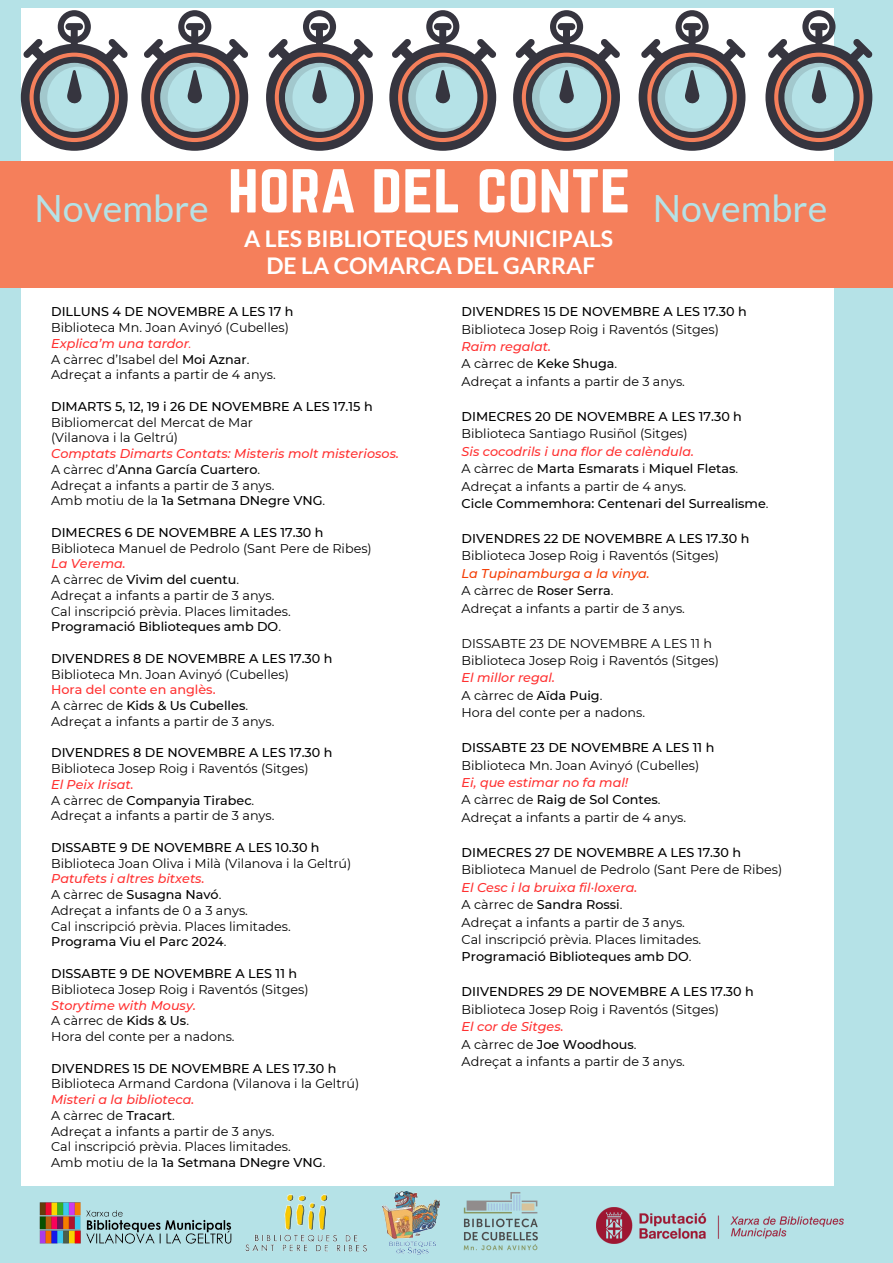
<style>
.page{position:relative;width:893px;height:1263px;background:#b5e2e7}
.page>*{position:absolute;margin:0;border:0;box-sizing:border-box;transform-origin:0 0}
.t1{font:61.95px "Norwester";color:#fff}
.t2{font:37.5px "Lato";color:#b5e2e7}
.t3{font:700 22.95px/26.4px "Lato";color:#fff;text-align:center}
.t4{font:12.75px/17.4px "Montserrat";color:#000}
.t5{font:500 12.75px/17.4px "Montserrat";color:#000}
.t6{font:italic 500 12.75px "Montserrat";color:#ff3131}
.t7{font:500 12.75px "Montserrat";color:#ff3131}
.s1{font-weight:400}
.s2{font-weight:500}
.s3{font-weight:500;font-style:italic;color:#ff3131}
.s4{font-style:italic;color:#ff3131}
.s5{font-weight:500;font-style:italic;color:#f43d05}
</style>
<div class="page">
<div style="left:21px;top:8px;width:812px;height:1177px;background:#fff"></div>
<div style="left:0;top:162px;width:893px;height:126px;background:#f57f5b"></div>
<svg style="left:21px;top:10px;width:107px;height:141px"></svg>
<svg style="left:141px;top:10px;width:107px;height:141px"></svg>
<svg style="left:266px;top:10px;width:107px;height:141px"></svg>
<svg style="left:389px;top:10px;width:107px;height:141px"></svg>
<svg style="left:513px;top:10px;width:107px;height:141px"></svg>
<svg style="left:638px;top:10px;width:107px;height:141px"></svg>
<svg style="left:765px;top:10px;width:107px;height:141px"></svg>
<img style="left:39px;top:1202px;width:193px;height:42px">
<img style="left:597px;top:1207px;width:246px;height:36px">
<img style="left:245px;top:1195px;width:121px;height:56px">
<img style="left:382px;top:1191px;width:57px;height:64px">
<img style="left:463px;top:1192px;width:75px;height:59px">
<p class="t1" style="left:228px;top:151px;width:404px">HORA DEL CONTE</p>
<h1 class="t3" style="left:244px;top:225px;width:370px">A LES BIBLIOTEQUES MUNICIPALS<br>DE LA COMARCA DEL GARRAF</h1>
<p class="t5" style="left:51px;top:303px;width:244px">DILLUNS 4 DE NOVEMBRE A LES 17 h</p>
<p class="t4" style="left:51px;top:319px;width:239px">Biblioteca Mn. Joan Avinyó (Cubelles)</p>
<p class="t6" style="left:51px;top:336px;width:142px">Explica’m una tardor<span class="s1">.</span></p>
<p class="t4" style="left:51px;top:350px;width:200px">A càrrec d’Isabel del <span class="s2">Moi Aznar</span>.</p>
<p class="t4" style="left:51px;top:366px;width:226px">Adreçat a infants a partir de 4 anys.</p>
<p class="t5" style="left:51px;top:398px;width:323px">DIMARTS 5, 12, 19 i 26 DE NOVEMBRE A LES 17.15 h</p>
<p class="t4" style="left:51px;top:413px;width:203px">Bibliomercat del Mercat de Mar</p>
<p class="t4" style="left:51px;top:429px;width:128px">(Vilanova i la Geltrú)</p>
<p class="t6" style="left:51px;top:446px;width:349px">Comptats Dimarts Contats: Misteris molt misteriosos.</p>
<p class="t5" style="left:51px;top:461px;width:211px"><span class="s1">A càrrec d’</span>Anna García Cuartero<span class="s1">.</span></p>
<p class="t4" style="left:51px;top:476px;width:225px">Adreçat a infants a partir de 3 anys.</p>
<p class="t5" style="left:51px;top:492px;width:276px"><span class="s1">Amb motiu de la</span> 1a Setmana DNegre VNG<span class="s1">.</span></p>
<p class="t5" style="left:51px;top:524px;width:274px">DIMECRES 6 DE NOVEMBRE A LES 17.30 h</p>
<p class="t4" style="left:51px;top:539px;width:322px">Biblioteca Manuel de Pedrolo (Sant Pere de Ribes)</p>
<p class="t6" style="left:51px;top:556px;width:76px">La Verema.</p>
<p class="t5" style="left:51px;top:571px;width:189px"><span class="s1">A càrrec de</span> Vivim del cuentu<span class="s1">.</span></p>
<p class="t4" style="left:51px;top:587px;width:225px">Adreçat a infants a partir de 3 anys.</p>
<p class="t4" style="left:51px;top:602px;width:241px">Cal inscripció prèvia. Places limitades.</p>
<p class="t5" style="left:51px;top:618px;width:231px">Programació Biblioteques amb DO<span class="s1">.</span></p>
<p class="t5" style="left:51px;top:650px;width:283px">DIVENDRES 8 DE NOVEMBRE A LES 17.30 h</p>
<p class="t4" style="left:51px;top:665px;width:239px">Biblioteca Mn. Joan Avinyó (Cubelles)</p>
<p class="t7" style="left:51px;top:682px;width:166px">Hora del conte en anglès.</p>
<p class="t5" style="left:51px;top:697px;width:198px"><span class="s1">A càrrec de</span> Kids &amp; Us Cubelles<span class="s1">.</span></p>
<p class="t4" style="left:51px;top:713px;width:225px">Adreçat a infants a partir de 3 anys.</p>
<p class="t5" style="left:51px;top:744px;width:283px">DIVENDRES 8 DE NOVEMBRE A LES 17.30 h</p>
<p class="t4" style="left:51px;top:760px;width:259px">Biblioteca Josep Roig i Raventós (Sitges)</p>
<p class="t6" style="left:51px;top:777px;width:84px">El Peix Irisat.</p>
<p class="t5" style="left:51px;top:791px;width:205px"><span class="s1">A càrrec de</span> Companyia Tirabec<span class="s1">.</span></p>
<p class="t4" style="left:51px;top:807px;width:225px">Adreçat a infants a partir de 3 anys.</p>
<p class="t5" style="left:51px;top:839px;width:270px">DISSABTE 9 DE NOVEMBRE A LES 10.30 h</p>
<p class="t4" style="left:51px;top:854px;width:302px">Biblioteca Joan Oliva i Milà (Vilanova i la Geltrú)</p>
<p class="t6" style="left:51px;top:871px;width:155px">Patufets i altres bitxets.</p>
<p class="t5" style="left:51px;top:886px;width:172px"><span class="s1">A càrrec de</span> Susagna Navó<span class="s1">.</span></p>
<p class="t4" style="left:51px;top:902px;width:198px">Adreçat a infants de 0 a 3 anys.</p>
<p class="t4" style="left:51px;top:917px;width:241px">Cal inscripció prèvia. Places limitades.</p>
<p class="t5" style="left:51px;top:933px;width:177px">Programa Viu el Parc 2024<span class="s1">.</span></p>
<p class="t5" style="left:51px;top:965px;width:247px">DISSABTE 9 DE NOVEMBRE A LES 11 h</p>
<p class="t4" style="left:51px;top:980px;width:259px">Biblioteca Josep Roig i Raventós (Sitges)</p>
<p class="t6" style="left:51px;top:997px;width:146px">Storytime with Mousy.</p>
<p class="t4" style="left:51px;top:1012px;width:139px">A càrrec de <span class="s2">Kids &amp; Us</span>.</p>
<p class="t4" style="left:51px;top:1028px;width:185px">Hora del conte per a nadons.</p>
<p class="t5" style="left:51px;top:1059px;width:287px">DIVENDRES 15 DE NOVEMBRE A LES 17.30 h</p>
<p class="t4" style="left:51px;top:1075px;width:310px">Biblioteca Armand Cardona (Vilanova i la Geltrú)</p>
<p class="t6" style="left:51px;top:1092px;width:145px">Misteri a la biblioteca.</p>
<p class="t4" style="left:51px;top:1106px;width:125px">A càrrec de <span class="s2">Tracart</span>.</p>
<p class="t4" style="left:51px;top:1122px;width:225px">Adreçat a infants a partir de 3 anys.</p>
<p class="t4" style="left:51px;top:1138px;width:241px">Cal inscripció prèvia. Places limitades.</p>
<p class="t5" style="left:51px;top:1154px;width:276px"><span class="s1">Amb motiu de la</span> 1a Setmana DNegre VNG<span class="s1">.</span></p>
<p class="t2" style="left:34px;top:185px;width:176px">Novembre</p>
<h2 class="t2" style="left:653px;top:185px;width:176px">Novembre</h2>
<p class="t5" style="left:461px;top:303px;width:287px">DIVENDRES 15 DE NOVEMBRE A LES 17.30 h</p>
<p class="t4" style="left:461px;top:320px;width:259px">Biblioteca Josep Roig i Raventós (Sitges)</p>
<p class="t4" style="left:461px;top:338px;width:225px"><span class="s3">Raïm regalat.<br></span>A càrrec de <span class="s2">Keke Shuga</span>.<br>Adreçat a infants a partir de 3 anys.</p>
<p class="t5" style="left:461px;top:407px;width:282px">DIMECRES 20 DE NOVEMBRE A LES 17.30 h</p>
<p class="t4" style="left:461px;top:425px;width:227px">Biblioteca Santiago Rusiñol (Sitges)</p>
<p class="t5" style="left:461px;top:442px;width:308px"><span class="s4">Sis cocodrils i una flor de calèndula.<br></span><span class="s1">A càrrec de</span> Marta Esmarats <span class="s1">i</span> Miquel Fletas<span class="s1">.<br>Adreçat a infants a partir de 4 anys.<br></span>Cicle Commemhora: Centenari del Surrealisme<span class="s1">.</span></p>
<p class="t5" style="left:461px;top:530px;width:289px">DIVENDRES 22 DE NOVEMBRE A LES 17.30 h</p>
<p class="t4" style="left:461px;top:547px;width:259px">Biblioteca Josep Roig i Raventós (Sitges)</p>
<p class="t4" style="left:461px;top:564px;width:225px"><span class="s5">La Tupinamburga a la vinya.<br></span>A càrrec de <span class="s2">Roser Serra</span>.<br>Adreçat a infants a partir de 3 anys.</p>
<p class="t4" style="left:461px;top:634px;width:259px">DISSABTE 23 DE NOVEMBRE A LES 11 h<br>Biblioteca Josep Roig i Raventós (Sitges)</p>
<p class="t4" style="left:461px;top:669px;width:185px"><span class="s3">El millor regal.<br></span>A càrrec de <span class="s2">Aïda Puig</span>.<br>Hora del conte per a nadons.</p>
<p class="t5" style="left:461px;top:739px;width:254px">DISSABTE 23 DE NOVEMBRE A LES 11 h</p>
<p class="t4" style="left:461px;top:756px;width:239px">Biblioteca Mn. Joan Avinyó (Cubelles)</p>
<p class="t4" style="left:461px;top:774px;width:226px"><span class="s3">Ei, que estimar no fa mal!<br></span>A càrrec de <span class="s2">Raig de Sol Contes</span>.<br>Adreçat a infants a partir de 4 anys.</p>
<p class="t5" style="left:461px;top:843px;width:281px">DIMECRES 27 DE NOVEMBRE A LES 17.30 h</p>
<p class="t4" style="left:461px;top:861px;width:322px">Biblioteca Manuel de Pedrolo (Sant Pere de Ribes)</p>
<p class="t4" style="left:461px;top:878px;width:241px"><span class="s3">El Cesc i la bruixa fil·loxera.<br></span>A càrrec de <span class="s2">Sandra Rossi</span>.<br>Adreçat a infants a partir de 3 anys.<br>Cal inscripció prèvia. Places limitades.<br><span class="s2">Programació Biblioteques amb DO</span>.</p>
<p class="t5" style="left:461px;top:983px;width:294px">DIIVENDRES 29 DE NOVEMBRE A LES 17.30 h</p>
<p class="t4" style="left:461px;top:1000px;width:259px">Biblioteca Josep Roig i Raventós (Sitges)</p>
<p class="t4" style="left:461px;top:1018px;width:225px"><span class="s3">El cor de Sitges.<br></span>A càrrec de <span class="s2">Joe Woodhous</span>.<br>Adreçat a infants a partir de 3 anys.</p>
</div>
